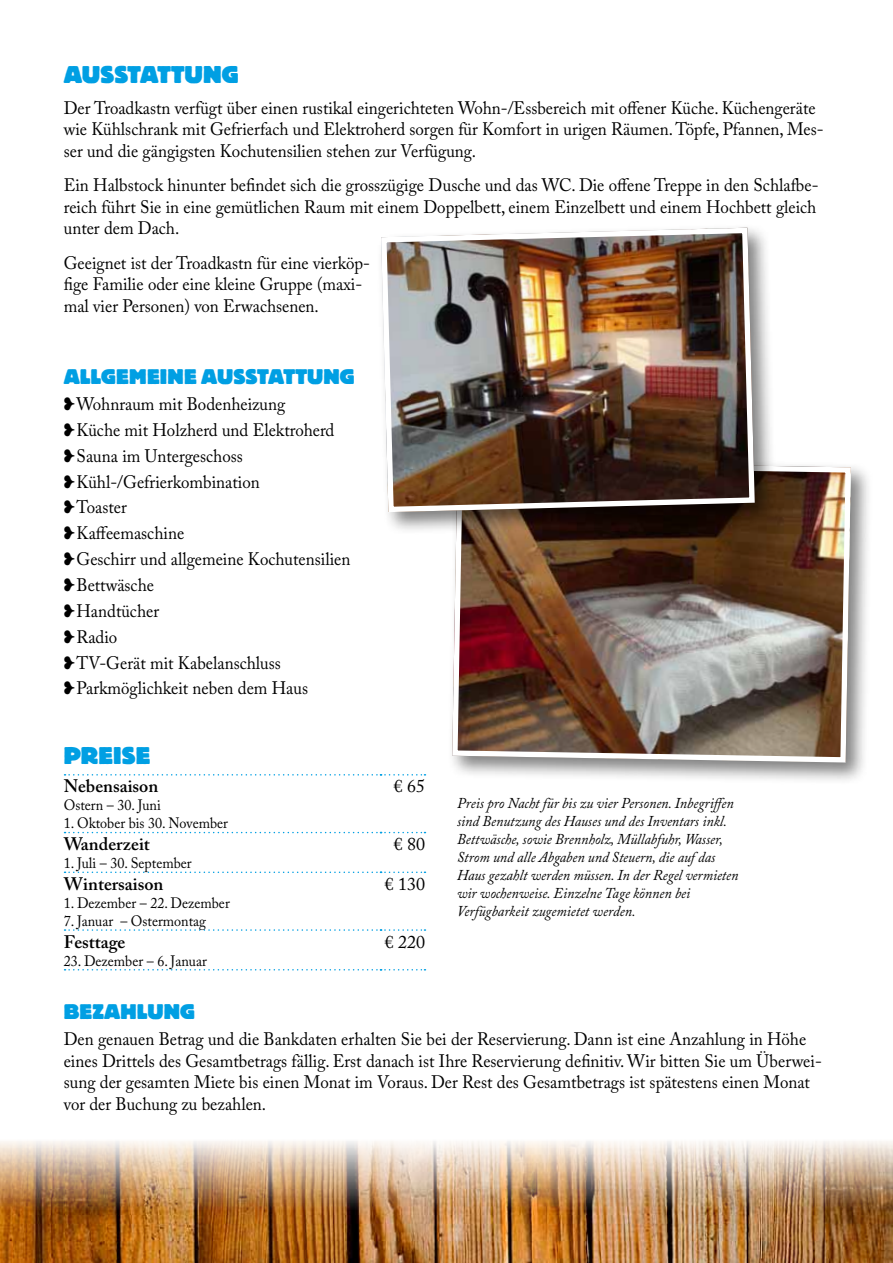
<style>
.page{position:relative;width:893px;height:1263px;background:#fff}
.page>*{position:absolute;margin:0;border:0;box-sizing:border-box;transform-origin:0 0}
.t1{font:800 24px "Block BE";color:#009fe3}
.t2{font:800 21px "Block BE";letter-spacing:.005em;color:#009fe3}
.t3{font:18px/25.8px "Adobe Caslon Pro";color:#000;scale:.94 1}
.t4{font:600 18px "Adobe Caslon Pro";color:#000}
.t5{font:18px "Adobe Caslon Pro";color:#000}
.t6{font:italic 15px/18px "Adobe Caslon Pro";color:#000;scale:.94 1}
.t7{font:15px "Adobe Caslon Pro";color:#000;scale:.94 1}
</style>
<div class="page">
<img style="left:0;top:1141px;width:893px;height:122px">
<div style="left:447px;top:456px;width:427px;height:330px;background:#000;opacity:.5"></div>
<img style="left:450px;top:458px;width:403px;height:307px">
<div style="left:376px;top:223px;width:402px;height:312px;background:#000;opacity:.5"></div>
<img style="left:378px;top:225px;width:379px;height:290px">
<svg style="left:65px;top:774px;width:360px;height:1px"></svg>
<svg style="left:65px;top:832px;width:360px;height:1px"></svg>
<svg style="left:65px;top:871px;width:360px;height:2px"></svg>
<svg style="left:65px;top:929px;width:360px;height:2px"></svg>
<svg style="left:65px;top:969px;width:360px;height:1px"></svg>
<h1 class="t1" style="left:64px;top:62px;width:177px">AUSSTATTUNG</h1>
<p class="t3" style="left:64px;top:97px;width:810px;line-height:21.6px">Der Troadkastn verfügt über einen rustikal eingerichteten Wohn-/Essbereich mit offener Küche. Küchengeräte wie Kühlschrank mit Gefrierfach und Elektroherd sorgen für Komfort in urigen Räumen. Töpfe, Pfannen, Mes&shy;ser und die gängigsten Kochutensilien stehen zur Verfügung.</p>
<p class="t3" style="left:64px;top:174px;width:804px;line-height:21.6px;text-align:justify">Ein Halbstock hinunter befindet sich die grosszügige Dusche und das WC. Die offene Treppe in den Schlafbe&shy;reich führt Sie in eine gemütlichen Raum mit einem Doppelbett, einem Einzelbett und einem Hochbett gleich unter dem Dach.</p>
<p class="t3" style="left:64px;top:252px;width:327px;line-height:21.6px">Geeignet ist der Troadkastn für eine vierköp&shy;fige Familie oder eine kleine Gruppe (maxi&shy;mal vier Personen) von Erwachsenen.</p>
<p class="t2" style="left:64px;top:365px;width:292px">ALLGEMEINE AUSSTATTUNG</p>
<p class="t3" style="left:64px;top:391px;width:306px">❥Wohnraum mit Bodenheizung<br>❥Küche mit Holzherd und Elektroherd ❥Sauna im Untergeschoss ❥Kühl-/Gefrierkombination<br>❥Toaster<br>❥Kaffeemaschine<br>❥Geschirr und allgemeine Kochutensilien ❥Bettwäsche<br>❥Handtücher<br>❥Radio<br>❥TV-Gerät mit Kabelanschluss ❥Parkmöglichkeit neben dem Haus</p>
<h1 class="t1" style="left:64px;top:742px;width:88px">PREISE</h1>
<p class="t4" style="left:64px;top:775px;width:96px">Nebensaison</p>
<p class="t7" style="left:64px;top:796px;width:105px">Ostern – 30. Juni</p>
<p class="t7" style="left:64px;top:814px;width:176px">1. Oktober bis 30. November</p>
<p class="t4" style="left:64px;top:833px;width:88px">Wanderzeit</p>
<p class="t7" style="left:64px;top:854px;width:138px">1. Juli – 30. September</p>
<p class="t4" style="left:64px;top:873px;width:101px">Wintersaison</p>
<p class="t7" style="left:64px;top:894px;width:178px">1. Dezember – 22. Dezember</p>
<p class="t7" style="left:64px;top:912px;width:153px">7. Januar – Ostermontag</p>
<p class="t4" style="left:64px;top:931px;width:63px">Festtage</p>
<p class="t7" style="left:64px;top:951px;width:154px">23. Dezember – 6. Januar</p>
<p class="t5" style="left:394px;top:775px;width:33px">€ 65</p>
<p class="t5" style="left:394px;top:833px;width:33px">€ 80</p>
<p class="t5" style="left:385px;top:873px;width:42px">€ 130</p>
<p class="t5" style="left:385px;top:931px;width:42px">€ 220</p>
<p class="t6" style="left:457px;top:793px;width:301px">Preis pro Nacht für bis zu vier Personen. Inbegriffen sind Benutzung des Hauses und des Inventars inkl.<br>Bettwäsche, sowie Brennholz, Müllabfuhr, Wasser, Strom und alle Abgaben und Steuern, die auf das Haus gezahlt werden müssen. In der Regel vermieten wir wochenweise. Einzelne Tage können bei Verfügbarkeit zugemietet werden.</p>
<p class="t2" style="left:64px;top:1000px;width:133px">BEZAHLUNG</p>
<p class="t3" style="left:64px;top:1028px;width:808px;line-height:21.6px">Den genauen Betrag und die Bankdaten erhalten Sie bei der Reservierung. Dann ist eine Anzahlung in Höhe eines Drittels des Gesamtbetrags fällig. Erst danach ist Ihre Reservierung definitiv. Wir bitten Sie um Überwei&shy;sung der gesamten Miete bis einen Monat im Voraus. Der Rest des Gesamtbetrags ist spätestens einen Monat vor der Buchung zu bezahlen.</p>
</div>
